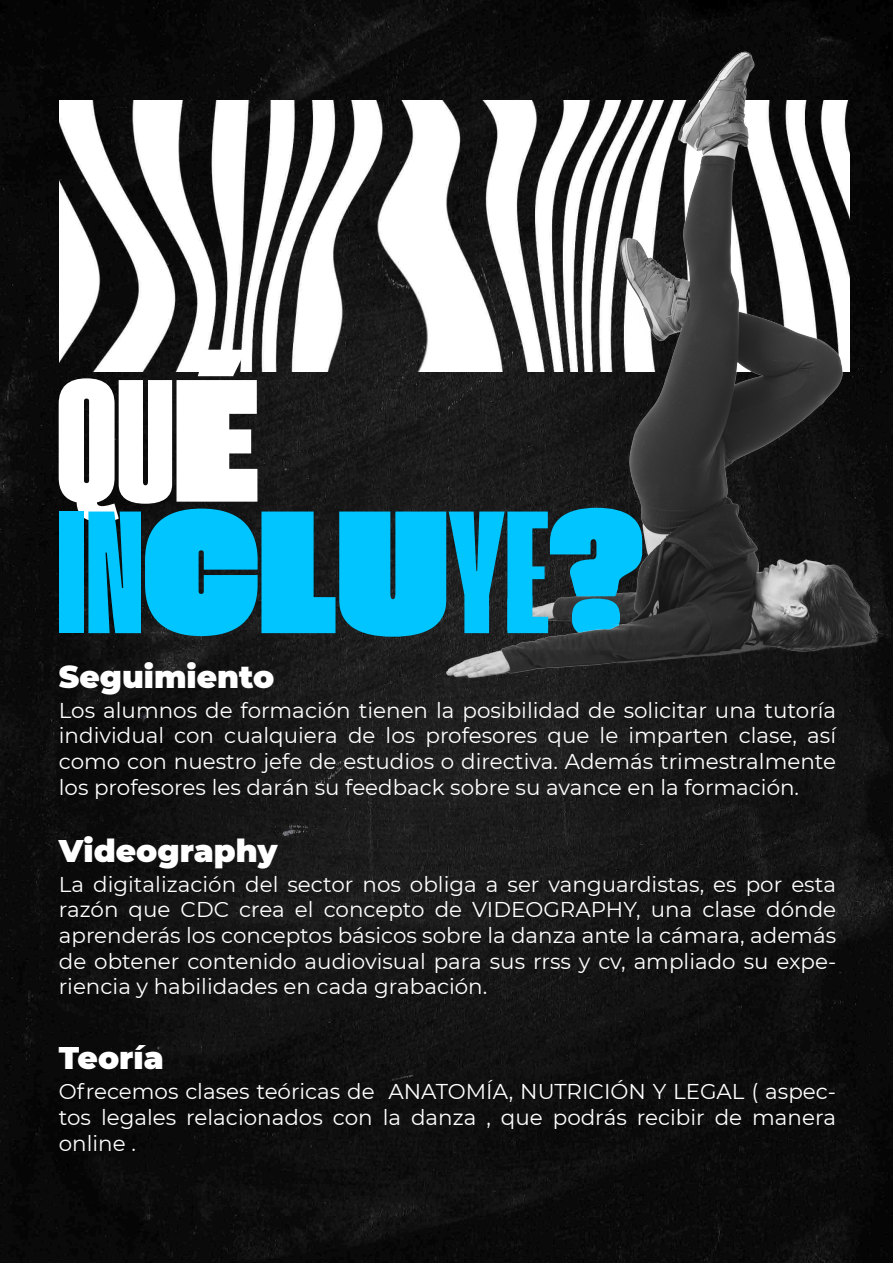
<style>
.page{position:relative;width:893px;height:1263px;background:#fff}
.page>*{position:absolute;margin:0;border:0;box-sizing:border-box;transform-origin:0 0}
.t1{font:183.15px/131.4px "Extenda 40 Hecto";color:#00c5ff}
.t2{font:183.15px "Extenda 70 Peta";color:#fff}
.t3{font:900 31.35px "Montserrat";color:#fff}
.t4{font:21.45px/25.7px "Montserrat";color:#fff;text-align:justify}
.s1{font-family:"Extenda 70 Peta"}
</style>
<div class="page">
<img style="left:0;top:0;width:893px;height:1263px">
<img style="left:60px;top:100px;width:386px;height:271px">
<img style="left:446px;top:49px;width:438px;height:628px">
<h1 class="t2" style="left:174px;top:311px;width:86px">É</h1>
<h1 class="t1" style="left:57px;top:383px;width:587px">QU<span class="s1">E<br></span>IN<span class="s1">CLU</span>YE<span class="s1">?</span></h1>
<h2 class="t3" style="left:59px;top:653px;width:217px">Seguimiento</h2>
<p class="t4" style="left:59px;top:696px;width:779px">Los alumnos de formación tienen la posibilidad de solicitar una tutoría individual con cualquiera de los profesores que le imparten clase, así como con nuestro jefe de estudios o directiva. Además trimestralmente los profesores les darán su feedback sobre su avance en la formación.</p>
<h2 class="t3" style="left:59px;top:827px;width:220px">Videography</h2>
<p class="t4" style="left:59px;top:870px;width:779px">La digitalización del sector nos obliga a ser vanguardistas, es por esta razón que CDC crea el concepto de VIDEOGRAPHY, una clase dónde aprenderás los conceptos básicos sobre la danza ante la cámara, además de obtener contenido audiovisual para sus rrss y cv, ampliado su expe&shy;riencia y habilidades en cada grabación.</p>
<h2 class="t3" style="left:59px;top:1035px;width:106px">Teoría</h2>
<p class="t4" style="left:59px;top:1078px;width:779px">Ofrecemos clases teóricas de ANATOMÍA, NUTRICIÓN Y LEGAL ( aspec&shy;tos legales relacionados con la danza , que podrás recibir de manera online .</p>
</div>
